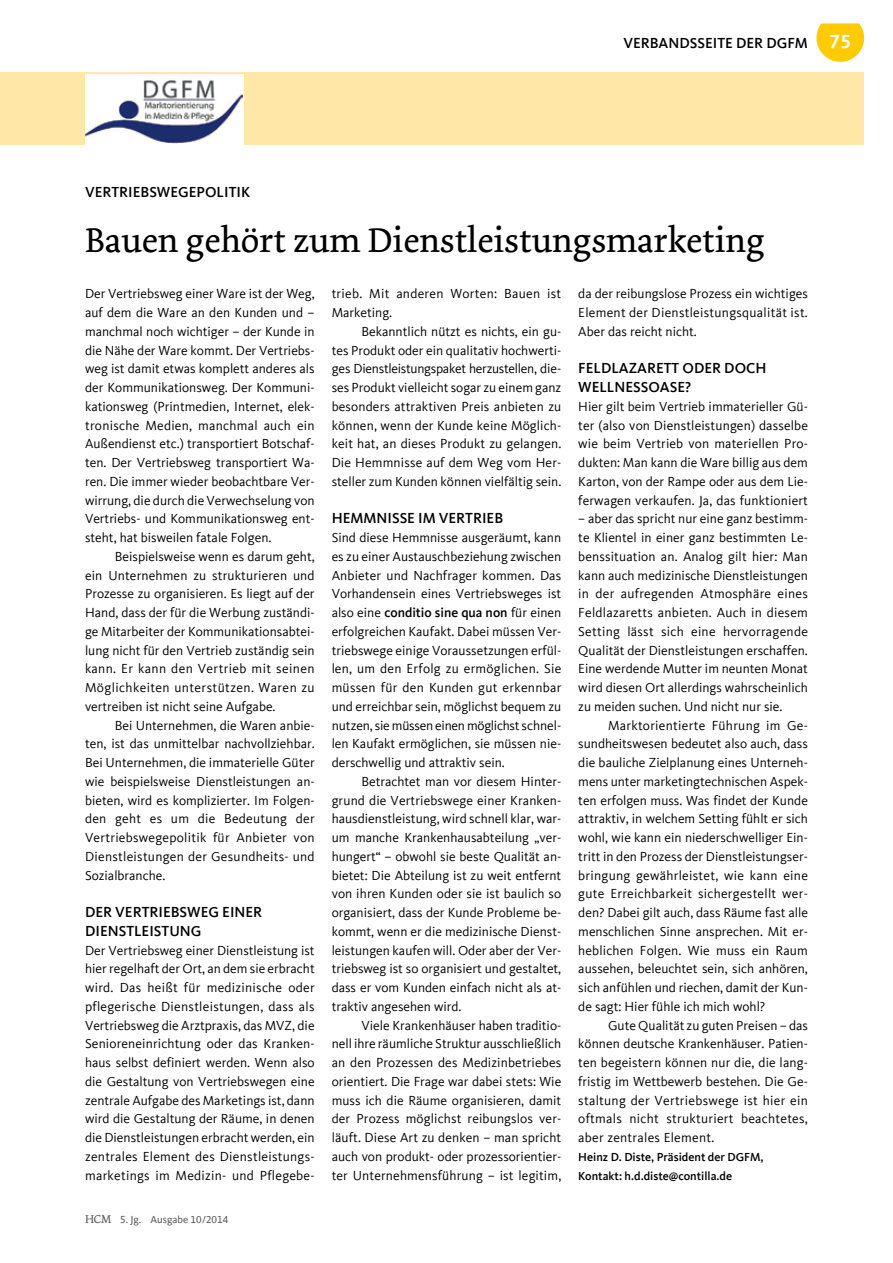
<style>
.page{position:relative;width:893px;height:1263px;background:#fff}
.page>*{position:absolute;margin:0;border:0;box-sizing:border-box;transform-origin:0 0}
.t1{font:36px "Dolly";color:#000}
.t2{font:500 15px/18.8px "Kievit Offc";color:#000}
.t3{font:13.5px/18.8px "Kievit Offc";color:#000;text-align:justify}
.t4{font:13.5px/18.8px "Kievit Offc";letter-spacing:.02em;color:#000}
.t5{font:500 12px/18.8px "Kievit Offc";color:#000}
.t6{font:10.5px "Kievit Offc";color:#58595b}
.s1{font-weight:700;font-size:19.5px;color:#fff}
.s2{font-weight:500}
.s3{font-family:"Dolly";font-size:12px}
</style>
<div class="page">
<svg style="left:816px;top:23px;width:48px;height:39px;background:#ffd431"></svg>
<div style="left:0;top:72px;width:863px;height:73px;background:#ffe7a7"></div>
<div style="left:85px;top:74px;width:159px;height:75px;background:#fff"></div>
<img style="left:85px;top:80px;width:157px;height:64px">
<p class="t2" style="left:623px;top:34px;width:229px">VERBANDSSEITE DER DGFM <span class="s1">75</span></p>
<p class="t2" style="left:85px;top:183px;width:167px">VERTRIEBSWEGEPOLITIK</p>
<h1 class="t1" style="left:85px;top:217px;width:681px">Bauen gehört zum Dienstleistungsmarketing</h1>
<p class="t3" style="left:85px;top:285px;width:231px">Der Vertriebsweg einer Ware ist der Weg, auf dem die Ware an den Kunden und – manchmal noch wichtiger – der Kunde in die Nähe der Ware kommt. Der Vertriebs&shy;weg ist damit etwas komplett anderes als der Kommunikationsweg. Der Kommuni&shy;kationsweg (Printmedien, Internet, elek&shy;tronische Medien, manchmal auch ein Außendienst etc.) transportiert Botschaf&shy;ten. Der Vertriebsweg transportiert Wa&shy;ren. Die immer wieder beobachtbare Ver&shy;wirrung, die durch die Verwechselung von Vertriebs- und Kommunikationsweg ent&shy;steht, hat bisweilen fatale Folgen.</p>
<p class="t3" style="left:85px;top:547px;width:231px;text-indent:30px">Beispielsweise wenn es darum geht, ein Unternehmen zu strukturieren und Prozesse zu organisieren. Es liegt auf der Hand, dass der für die Werbung zuständi&shy;ge Mitarbeiter der Kommunikationsabtei&shy;lung nicht für den Vertrieb zuständig sein kann. Er kann den Vertrieb mit seinen Möglichkeiten unterstützen. Waren zu vertreiben ist nicht seine Aufgabe.</p>
<p class="t3" style="left:85px;top:716px;width:231px;text-indent:30px">Bei Unternehmen, die Waren anbie&shy;ten, ist das unmittelbar nachvollziehbar.<br>Bei Unternehmen, die immaterielle Güter wie beispielsweise Dienstleistungen an&shy;bieten, wird es komplizierter. Im Folgen&shy;den geht es um die Bedeutung der Vertriebswegepolitik für Anbieter von Dienstleistungen der Gesundheits- und Sozialbranche.</p>
<p class="t2" style="left:85px;top:903px;width:179px">DER VERTRIEBSWEG EINER<br>DIENSTLEISTUNG</p>
<p class="t3" style="left:85px;top:941px;width:231px">Der Vertriebsweg einer Dienstleistung ist hier regelhaft der Ort, an dem sie erbracht wird. Das heißt für medizinische oder pflegerische Dienstleistungen, dass als Vertriebsweg die Arztpraxis, das MVZ, die Senioreneinrichtung oder das Kranken&shy;haus selbst definiert werden. Wenn also die Gestaltung von Vertriebswegen eine zentrale Aufgabe des Marketings ist, dann wird die Gestaltung der Räume, in denen die Dienstleistungen erbracht werden, ein zentrales Element des Dienstleistungs&shy;marketings im Medizin- und Pflegebe-</p>
<p class="t4" style="left:332px;top:285px;width:231px">trieb. Mit anderen Worten: Bauen ist<br>Marketing.</p>
<p class="t3" style="left:332px;top:322px;width:231px;text-indent:30px">Bekanntlich nützt es nichts, ein gu&shy;tes Produkt oder ein qualitativ hochwerti&shy;ges Dienstleistungspaket herzustellen, die&shy;ses Produkt vielleicht sogar zu einem ganz besonders attraktiven Preis anbieten zu können, wenn der Kunde keine Möglich&shy;keit hat, an dieses Produkt zu gelangen.<br>Die Hemmnisse auf dem Weg vom Her&shy;steller zum Kunden können vielfältig sein.</p>
<p class="t2" style="left:332px;top:509px;width:173px">HEMMNISSE IM VERTRIEB</p>
<p class="t3" style="left:332px;top:528px;width:231px">Sind diese Hemmnisse ausgeräumt, kann es zu einer Austauschbeziehung zwischen Anbieter und Nachfrager kommen. Das Vorhandensein eines Vertriebsweges ist also eine <span class="s2">CONDITIO SINE QUA NON</span> für einen erfolgreichen Kaufakt. Dabei müssen Ver&shy;triebswege einige Voraussetzungen erfül&shy;len, um den Erfolg zu ermöglichen. Sie müssen für den Kunden gut erkennbar und erreichbar sein, möglichst bequem zu nutzen, sie müssen einen möglichst schnel&shy;len Kaufakt ermöglichen, sie müssen nie&shy;derschwellig und attraktiv sein.</p>
<p class="t3" style="left:332px;top:772px;width:231px;text-indent:30px">Betrachtet man vor diesem Hinter&shy;grund die Vertriebswege einer Kranken&shy;hausdienstleistung, wird schnell klar, war&shy;um manche Krankenhausabteilung „ver&shy;hungert“ – obwohl sie beste Qualität an&shy;bietet: Die Abteilung ist zu weit entfernt von ihren Kunden oder sie ist baulich so organisiert, dass der Kunde Probleme be&shy;kommt, wenn er die medizinische Dienst&shy;leistungen kaufen will. Oder aber der Ver&shy;triebsweg ist so organisiert und gestaltet, dass er vom Kunden einfach nicht als at&shy;traktiv angesehen wird.</p>
<p class="t3" style="left:332px;top:1016px;width:231px;text-indent:30px">Viele Krankenhäuser haben traditio&shy;nell ihre räumliche Struktur ausschließlich an den Prozessen des Medizinbetriebes orientiert. Die Frage war dabei stets: Wie muss ich die Räume organisieren, damit der Prozess möglichst reibungslos ver&shy;läuft. Diese Art zu denken – man spricht auch von produkt- oder prozessorientier&shy;ter Unternehmensführung – ist legitim,</p>
<p class="t3" style="left:578px;top:285px;width:231px">da der reibungslose Prozess ein wichtiges Element der Dienstleistungsqualität ist.<br>Aber das reicht nicht.</p>
<p class="t2" style="left:578px;top:359px;width:187px">FELDLAZARETT ODER DOCH<br>WELLNESSOASE?</p>
<p class="t3" style="left:578px;top:397px;width:231px">Hier gilt beim Vertrieb immaterieller Gü&shy;ter (also von Dienstleistungen) dasselbe wie beim Vertrieb von materiellen Pro&shy;dukten: Man kann die Ware billig aus dem Karton, von der Rampe oder aus dem Lie&shy;ferwagen verkaufen. Ja, das funktioniert</p>
<p class="t3" style="left:578px;top:510px;width:231px">– aber das spricht nur eine ganz bestimm&shy;te Klientel in einer ganz bestimmten Le&shy;benssituation an. Analog gilt hier: Man kann auch medizinische Dienstleistungen in der aufregenden Atmosphäre eines Feldlazaretts anbieten. Auch in diesem Setting lässt sich eine hervorragende Qualität der Dienstleistungen erschaffen.<br>Eine werdende Mutter im neunten Monat wird diesen Ort allerdings wahrscheinlich zu meiden suchen. Und nicht nur sie.</p>
<p class="t3" style="left:578px;top:716px;width:231px;text-indent:30px">Marktorientierte Führung im Ge&shy;sundheitswesen bedeutet also auch, dass die bauliche Zielplanung eines Unterneh&shy;mens unter marketingtechnischen Aspek&shy;ten erfolgen muss. Was findet der Kunde attraktiv, in welchem Setting fühlt er sich wohl, wie kann ein niederschwelliger Ein&shy;tritt in den Prozess der Dienstleistungser&shy;bringung gewährleistet, wie kann eine gute Erreichbarkeit sichergestellt wer&shy;den? Dabei gilt auch, dass Räume fast alle menschlichen Sinne ansprechen. Mit er&shy;heblichen Folgen. Wie muss ein Raum aussehen, beleuchtet sein, sich anhören, sich anfühlen und riechen, damit der Kun&shy;de sagt: Hier fühle ich mich wohl?</p>
<p class="t3" style="left:578px;top:1016px;width:231px;text-indent:30px">Gute Qualität zu guten Preisen – das können deutsche Krankenhäuser. Patien&shy;ten begeistern können nur die, die lang&shy;fristig im Wettbewerb bestehen. Die Ge&shy;staltung der Vertriebswege ist hier ein oftmals nicht strukturiert beachtetes, aber zentrales Element.</p>
<p class="t5" style="left:578px;top:1147px;width:187px">HEINZ D. DISTE, PRÄSIDENT DER DGFM,<br>KONTAKT: H.D.DISTE@CONTILLA.DE</p>
<p class="t6" style="left:85px;top:1213px;width:145px"><span class="s3">HCM</span> 5. Jg. Ausgabe 10/2014</p>
</div>
